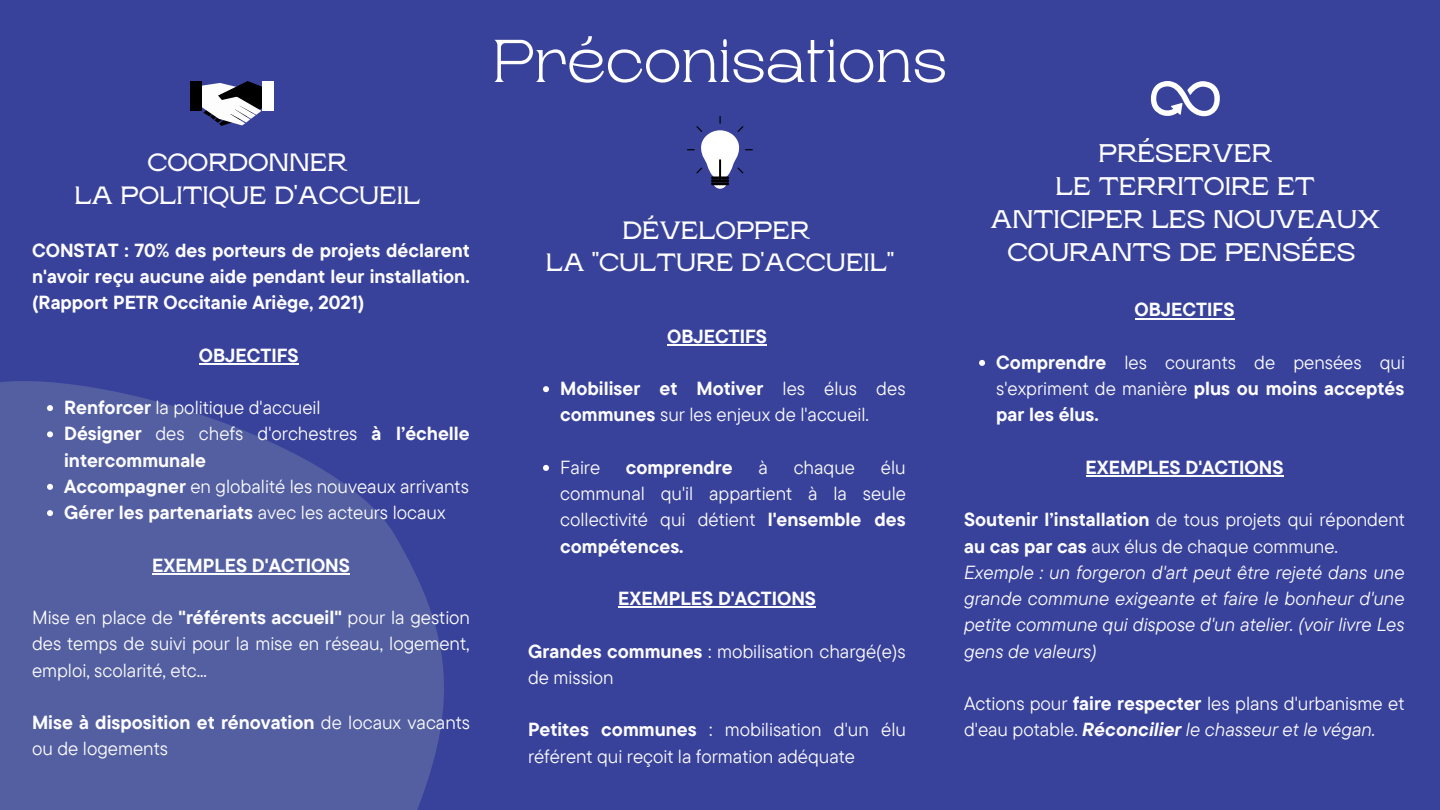
<style>
.page{position:relative;width:1440px;height:810px;background:#39429b}
.page>*{position:absolute;margin:0;border:0;box-sizing:border-box;transform-origin:0 0}
.t1{font:300 60.2px "Rasputin";color:#fff}
.t2{font:600 25.5px/33px "Rasputin";color:#fdfdfd;text-align:center}
.t3{font:600 25px/32.2px "Rasputin";color:#fdfdfd;text-align:center}
.t4{font:18.9px/26.2px "TT Commons Pro";color:#fdfdfd}
.t5{font:700 18.9px/26.2px "TT Commons Pro";color:#fdfdfd;text-align:justify}
.t6{font:italic 18.9px/26.2px "TT Commons Pro";color:#fdfdfd}
.s1{font-weight:700}
.s2{font-weight:400}
.s3{font-weight:700;font-style:normal}
.s4{font-style:normal}
.s5{font-weight:700;font-style:italic}
.s6{font-style:italic}
</style>
<div class="page">
<svg style="left:0;top:381px;width:444px;height:429px;fill:#545fa1"></svg>
<svg style="left:543px;top:386px;width:6px;height:6px"></svg>
<svg style="left:543px;top:465px;width:6px;height:6px"></svg>
<hr style="left:667px;top:344px;width:100px;height:2px;background:#fdfdfd">
<hr style="left:618px;top:607px;width:198px;height:1px;background:#fdfdfd">
<svg style="left:47px;top:405px;width:6px;height:6px"></svg>
<svg style="left:47px;top:431px;width:6px;height:6px"></svg>
<svg style="left:47px;top:484px;width:6px;height:6px"></svg>
<svg style="left:47px;top:510px;width:6px;height:6px"></svg>
<hr style="left:199px;top:363px;width:100px;height:2px;background:#fdfdfd">
<hr style="left:152px;top:573px;width:198px;height:2px;background:#fdfdfd">
<div style="left:262px;top:81px;width:12px;height:30px;background:#fff"></div>
<div style="left:190px;top:81px;width:12px;height:30px;background:#000"></div>
<svg style="left:202px;top:81px;width:60px;height:45px"></svg>
<svg style="left:687px;top:116px;width:66px;height:73px"></svg>
<hr style="left:711px;top:176px;width:18px;height:3px;background:#000">
<hr style="left:711px;top:179px;width:18px;height:3px;background:#000">
<hr style="left:711px;top:182px;width:18px;height:3px;background:#000">
<svg style="left:1151px;top:81px;width:69px;height:35px"></svg>
<svg style="left:979px;top:360px;width:6px;height:6px"></svg>
<hr style="left:1135px;top:318px;width:99px;height:1px;background:#fdfdfd">
<hr style="left:1086px;top:475px;width:197px;height:2px;background:#fdfdfd">
<h3 class="t3" style="left:74px;top:147px;width:347px">COORDONNER<br>LA POLITIQUE D'ACCUEIL</h3>
<p class="t5" style="left:32px;top:236px;width:439px">CONSTAT : 70% des porteurs de projets déclarent n'avoir reçu aucune aide pendant leur installation. (Rapport PETR Occitanie Ariège, 2021)</p>
<p class="t5" style="left:199px;top:341px;width:101px">OBJECTIFS</p>
<p class="t4" style="left:64px;top:394px;width:407px"><span class="s1">Renforcer</span> la politique d'accueil<br><span class="s1">Désigner</span> des chefs d'orchestres <span class="s1">à l’échelle intercommunale<br>Accompagner</span> en globalité les nouveaux arrivants <span class="s1">Gérer les partenariats</span> avec les acteurs locaux</p>
<p class="t5" style="left:152px;top:551px;width:199px">EXEMPLES D'ACTIONS</p>
<p class="t4" style="left:32px;top:604px;width:440px;text-align:justify">Mise en place de <span class="s1">"référents accueil"</span> pour la gestion des temps de suivi pour la mise en réseau, logement, emploi, scolarité, etc...</p>
<p class="t5" style="left:32px;top:709px;width:440px">Mise à disposition et rénovation <span class="s2">de locaux vacants ou de logements</span></p>
<h1 class="t1" style="left:493px;top:28px;width:456px">Préconisations</h1>
<h3 class="t3" style="left:546px;top:214px;width:350px">DÉVELOPPER<br>LA "CULTURE D'ACCUEIL"</h3>
<p class="t5" style="left:667px;top:322px;width:101px">OBJECTIFS</p>
<p class="t4" style="left:560px;top:375px;width:347px"><span class="s1">Mobiliser et Motiver</span> les élus des <span class="s1">communes</span> sur les enjeux de l'accueil.</p>
<p class="t4" style="left:560px;top:454px;width:42px">Faire</p>
<p class="t5" style="left:626px;top:454px;width:108px">comprendre</p>
<p class="t4" style="left:758px;top:454px;width:11px">à</p>
<p class="t4" style="left:794px;top:454px;width:63px">chaque</p>
<p class="t4" style="left:560px;top:454px;width:347px;text-align:justify;text-indent:321px">élu communal qu'il appartient à la seule collectivité qui détient <span class="s1">l'ensemble des compétences.</span></p>
<p class="t5" style="left:618px;top:585px;width:199px">EXEMPLES D'ACTIONS</p>
<p class="t4" style="left:528px;top:637px;width:379px"><span class="s1">Grandes communes</span> : mobilisation chargé(e)s de mission</p>
<p class="t4" style="left:528px;top:716px;width:380px"><span class="s1">Petites communes</span> : mobilisation d'un élu référent qui reçoit la formation adéquate</p>
<h2 class="t2" style="left:991px;top:137px;width:391px">PRÉSERVER<br>LE TERRITOIRE ET<br>ANTICIPER LES NOUVEAUX<br>COURANTS DE PENSÉES</h2>
<p class="t5" style="left:1135px;top:296px;width:101px">OBJECTIFS</p>
<p class="t4" style="left:996px;top:349px;width:410px;text-align:justify"><span class="s1">Comprendre</span> les courants de pensées qui s'expriment de manière <span class="s1">plus ou moins acceptés par les élus.</span></p>
<p class="t5" style="left:1086px;top:454px;width:199px">EXEMPLES D'ACTIONS</p>
<p class="t6" style="left:964px;top:506px;width:442px"><span class="s3">Soutenir l’installation</span> <span class="s4">de tous projets qui répondent </span><span class="s3">au cas par cas</span> <span class="s4">aux élus de chaque commune.<br></span>Exemple : un forgeron d'art peut être rejeté dans une grande commune exigeante et faire le bonheur d'une petite commune qui dispose d'un atelier. (voir livre Les gens de valeurs)</p>
<p class="t4" style="left:964px;top:690px;width:442px">Actions pour <span class="s1">faire respecter</span> les plans d'urbanisme et d'eau potable. <span class="s5">Réconcilier</span> <span class="s6">le chasseur et le végan.</span></p>
</div>
